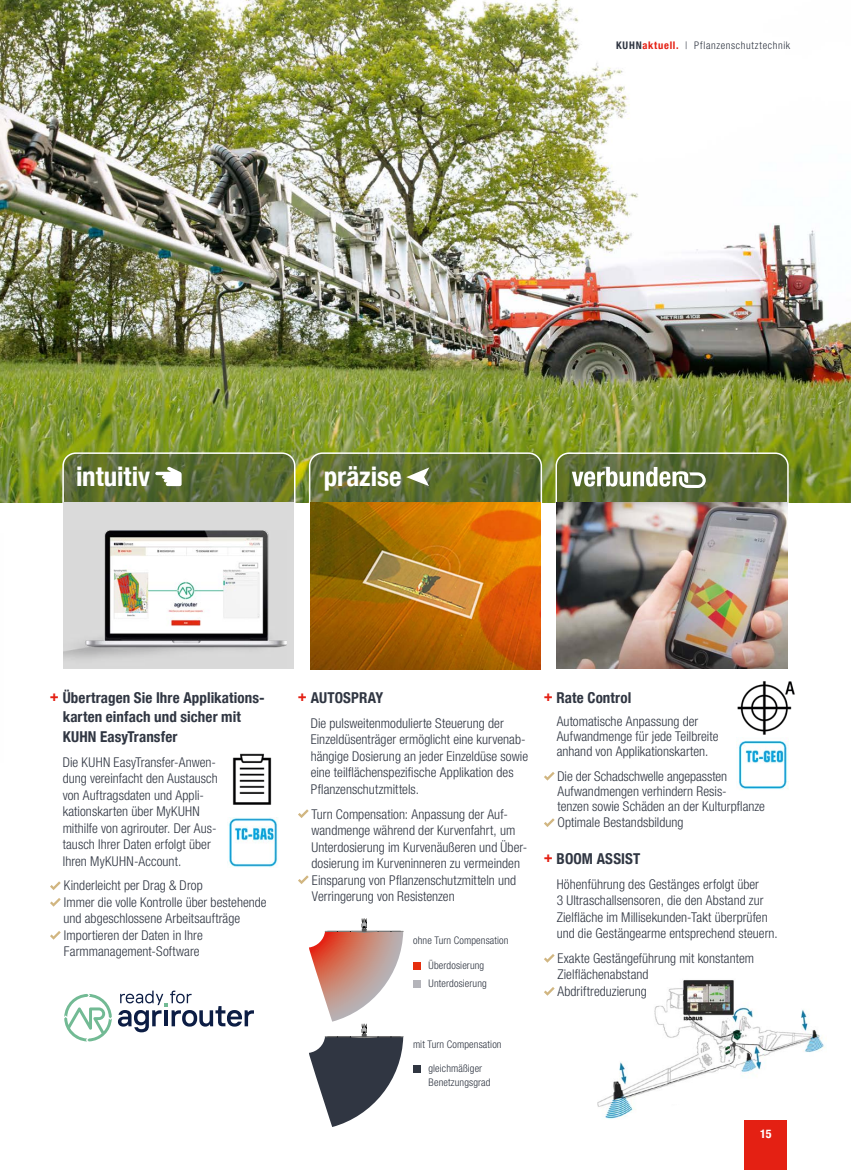
<style>
.page{position:relative;width:851px;height:1170px;background:#fff}
.page>*{position:absolute;margin:0;border:0;box-sizing:border-box;transform-origin:0 0}
.t1{font:700 condensed 27px "Helvetica Neue LT Com";color:#fff}
.t2{font:700 condensed 15px/19.5px "Helvetica Neue LT Com";letter-spacing:.005em;color:#303642}
.t3{font:300 condensed 13.5px/16.5px "Helvetica Neue LT Com";letter-spacing:.005em;color:#303642}
.t4{font:700 condensed 12px "Helvetica Neue LT Com";color:#fff}
.t5{font:300 condensed 10.5px/13.5px "Helvetica Neue LT Com";letter-spacing:.015em;color:#303642}
.t6{font:300 condensed 10.5px "Helvetica Neue LT Com";letter-spacing:.06em;color:#303642}
.s1{font-weight:700}
.s2{font-weight:700;color:#e42013}
.s3{color:#e42013}
</style>
<div class="page">
<img style="left:0;top:0;width:850px;height:502px">
<svg style="left:62px;top:451px;width:234px;height:55px;background:#68783f"></svg>
<svg style="left:308px;top:451px;width:234px;height:55px;background:#66773e"></svg>
<img style="left:597px;top:980px;width:228px;height:139px">
<img style="left:310px;top:502px;width:230px;height:167px">
<img style="left:557px;top:506px;width:230px;height:162px">
<svg style="left:50px;top:881px;width:11px;height:9px"></svg>
<svg style="left:50px;top:898px;width:11px;height:8px"></svg>
<svg style="left:50px;top:931px;width:11px;height:8px"></svg>
<svg style="left:64px;top:994px;width:48px;height:47px"></svg>
<svg style="left:118px;top:990px;width:136px;height:42px"></svg>
<img style="left:232px;top:753px;width:40px;height:52px">
<img style="left:228px;top:817px;width:50px;height:50px">
<div style="left:64px;top:502px;width:230px;height:167px;background:#dadada"></div>
<img style="left:64px;top:530px;width:222px;height:129px">
<svg style="left:544px;top:772px;width:10px;height:8px"></svg>
<svg style="left:544px;top:818px;width:10px;height:9px"></svg>
<svg style="left:544px;top:954px;width:10px;height:8px"></svg>
<svg style="left:544px;top:987px;width:10px;height:8px"></svg>
<svg style="left:298px;top:809px;width:10px;height:9px"></svg>
<svg style="left:298px;top:875px;width:10px;height:9px"></svg>
<svg style="left:554px;top:451px;width:235px;height:55px;background:#768354"></svg>
<img style="left:737px;top:681px;width:58px;height:54px">
<img style="left:736px;top:740px;width:52px;height:50px">
<div style="left:744px;top:1120px;width:43px;height:49px;background:#e42013"></div>
<svg style="left:309px;top:918px;width:94px;height:208px"></svg>
<div style="left:413px;top:961px;width:8px;height:8px;background:#e52e0e"></div>
<div style="left:413px;top:1065px;width:8px;height:8px;background:#303642"></div>
<div style="left:413px;top:979px;width:8px;height:8px;background:#b4b4ba"></div>
<p class="t6" style="left:616px;top:40px;width:175px"><span class="s1">KUHN</span><span class="s2">aktuell.</span> | Pflanzenschutztechnik</p>
<h1 class="t1" style="left:76px;top:460px;width:76px">intuitiv</h1>
<h1 class="t1" style="left:324px;top:460px;width:79px">präzise</h1>
<p class="t2" style="left:63px;top:687px;width:203px;text-indent:-13px"><span class="s3">+</span> Übertragen Sie Ihre Applikations&shy;karten einfach und sicher mit<br>KUHN EasyTransfer</p>
<p class="t3" style="left:63px;top:753px;width:156px">Die KUHN EasyTransfer-Anwen&shy;dung vereinfacht den Austausch von Auftragsdaten und Appli&shy;kationskarten über MyKUHN mithilfe von agrirouter. Der Aus&shy;tausch Ihrer Daten erfolgt über<br>Ihren MyKUHN-Account.</p>
<p class="t3" style="left:63px;top:877px;width:205px">Kinderleicht per Drag &amp; Drop<br>Immer die volle Kontrolle über bestehende und abgeschlossene Arbeitsaufträge Importieren der Daten in Ihre Farmmanagement-Software</p>
<p class="t2" style="left:298px;top:687px;width:87px"><span class="s3">+</span> AUTOSPRAY</p>
<p class="t3" style="left:311px;top:714px;width:219px">Die pulsweitenmodulierte Steuerung der Einzeldüsenträger ermöglicht eine kurvenab&shy;hängige Dosierung an jeder Einzeldüse sowie eine teilflächenspezifische Applikation des Pflanzenschutzmittels.</p>
<p class="t3" style="left:311px;top:805px;width:217px">Turn Compensation: Anpassung der Auf&shy;wandmenge während der Kurvenfahrt, um Unterdosierung im Kurvenäußeren und Über&shy;dosierung im Kurveninneren zu vermeinden Einsparung von Pflanzenschutzmitteln und Verringerung von Resistenzen</p>
<p class="t5" style="left:413px;top:933px;width:97px">ohne Turn Compensation</p>
<p class="t5" style="left:428px;top:958px;width:57px">Überdosierung</p>
<p class="t5" style="left:428px;top:976px;width:60px">Unterdosierung</p>
<p class="t5" style="left:413px;top:1037px;width:90px">mit Turn Compensation</p>
<p class="t5" style="left:428px;top:1061px;width:63px">gleichmäßiger<br>Benetzungsgrad</p>
<p class="t2" style="left:544px;top:687px;width:89px"><span class="s3">+</span> Rate Control</p>
<p class="t3" style="left:556px;top:714px;width:163px;line-height:15px">Automatische Anpassung der<br>Aufwandmenge für jede Teilbreite anhand von Applikationskarten.</p>
<p class="t3" style="left:557px;top:768px;width:209px;line-height:15.3px">Die der Schadschwelle angepassten Aufwandmengen verhindern Resis-<br>tenzen sowie Schäden an der Kulturpflanze Optimale Bestandsbildung</p>
<p class="t2" style="left:544px;top:848px;width:98px"><span class="s3">+</span> BOOM ASSIST</p>
<p class="t3" style="left:556px;top:875px;width:222px">Höhenführung des Gestänges erfolgt über<br>3 Ultraschallsensoren, die den Abstand zur Zielfläche im Millisekunden-Takt überprüfen und die Gestängearme entsprechend steuern.</p>
<p class="t3" style="left:557px;top:949px;width:198px">Exakte Gestängeführung mit konstantem<br>Zielflächenabstand<br>Abdriftreduzierung</p>
<p class="t4" style="left:760px;top:1126px;width:13px">15</p>
</div>
